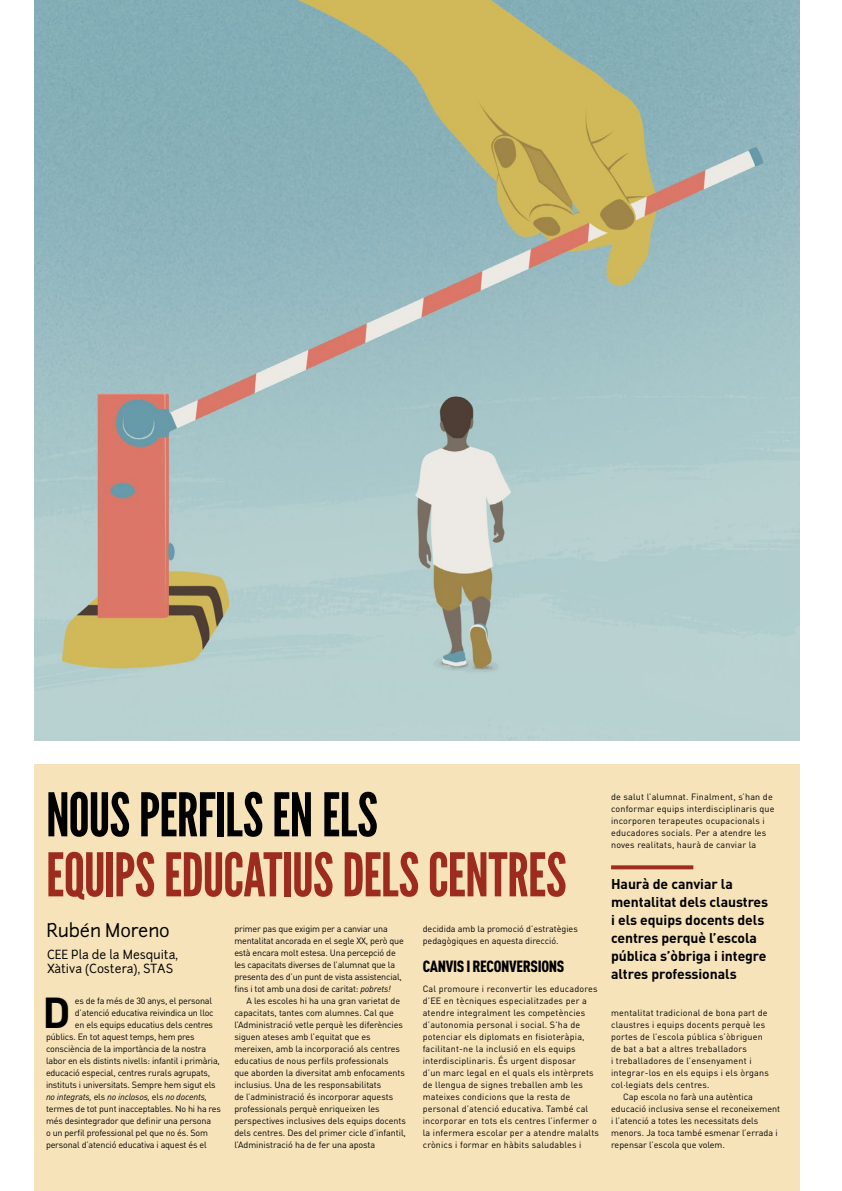
<style>
.page{position:relative;width:842px;height:1191px;background:#fff}
.page>*{position:absolute;margin:0;border:0;box-sizing:border-box;transform-origin:0 0}
.t1{font:60px "League Gothic";letter-spacing:-.015em;color:#9d2b1e}
.t2{font:60px "League Gothic";letter-spacing:-.015em;color:#000}
.t3{font:700 42.7px "DIN";color:#000}
.t4{font:18px "Junction";letter-spacing:-.01em;color:#000}
.t5{font:900 16px "DIN Cond";letter-spacing:-.02em;color:#000}
.t6{font:700 14px/18px "DIN";letter-spacing:-.005em;color:#000}
.t7{font:12px/14px "Junction";color:#000}
.t8{font:9px/12px "DIN";letter-spacing:-.005em;color:#000}
.t9{font:9px/12px "DIN";letter-spacing:.02em;color:#000}
.t10{font:italic 9px "DIN";letter-spacing:-.02em;color:#000}
.s1{font-style:italic}
.s2{font-style:normal}
</style>
<div class="page">
<div style="left:34px;top:764px;width:765px;height:427px;background:#f6e3ba"></div>
<svg style="left:611px;top:865px;width:82px;height:4px"></svg>
<img style="left:34px;top:0;width:765px;height:740px">
<h1 class="t2" style="left:46px;top:779px;width:333px">NOUS PERFILS EN ELS</h1>
<h1 class="t1" style="left:46px;top:839px;width:522px">EQUIPS EDUCATIUS DELS CENTRES</h1>
<p class="t8" style="left:234px;top:923px;width:171px">primer pas que exigim per a canviar una mentalitat ancorada en el segle XX, però que està encara molt estesa. Una percepció de les capacitats diverses de l’alumnat que la presenta des d’un punt de vista assistencial, fins i tot amb una dosi de caritat: <span class="s1">pobrets!</span></p>
<p class="t8" style="left:234px;top:995px;width:173px;text-indent:12px">A les escoles hi ha una gran varietat de capacitats, tantes com alumnes. Cal que l’Administració vetle perquè les diferències siguen ateses amb l’equitat que es mereixen, amb la incorporació als centres educatius de nous perfils professionals<br>que aborden la diversitat amb enfocaments inclusius. Una de les responsabilitats<br>de l’administració és incorporar aquests professionals perquè enriqueixen les perspectives inclusives dels equips docents dels centres. Des del primer cicle d’infantil, l’Administració ha de fer una aposta</p>
<h3 class="t4" style="left:47px;top:918px;width:125px">Rubén Moreno</h3>
<h3 class="t7" style="left:47px;top:948px;width:132px">CEE Pla de la Mesquita,<br>Xàtiva (Costera), STAS</h3>
<p class="t8" style="left:423px;top:923px;width:157px">decidida amb la promoció d’estratègies pedagògiques en aquesta direcció.</p>
<h3 class="t5" style="left:423px;top:956px;width:143px">CANVIS I RECONVERSIONS</h3>
<p class="t9" style="left:423px;top:983px;width:178px">Cal promoure i reconvertir les educadores d’EE en tècniques especialitzades per a atendre integralment les competències d’autonomia personal i social. S’ha de potenciar els diplomats en fisioteràpia, facilitant-ne la inclusió en els equips interdisciplinaris. És urgent disposar<br>d’un marc legal en el quals els intèrprets de llengua de signes treballen amb les mateixes condicions que la resta de personal d’atenció educativa. També cal incorporar en tots els centres l’infermer o la infermera escolar per a atendre malalts crònics i formar en hàbits saludables i</p>
<h2 class="t3" style="left:42px;top:985px;width:30px">D</h2>
<p class="t8" style="left:75px;top:995px;width:139px">es de fa més de 30 anys, el personal</p>
<p class="t8" style="left:75px;top:1007px;width:140px">d’atenció educativa reivindica un lloc</p>
<p class="t8" style="left:75px;top:1019px;width:140px">en els equips educatius dels centres</p>
<p class="t8" style="left:46px;top:1031px;width:150px">públics. En tot aquest temps, hem pres</p>
<p class="t8" style="left:46px;top:1043px;width:162px">consciència de la importància de la nostra</p>
<p class="t8" style="left:46px;top:1055px;width:175px">labor en els distints nivells: infantil i primària,</p>
<p class="t8" style="left:46px;top:1067px;width:166px">educació especial, centres rurals agrupats,</p>
<p class="t8" style="left:46px;top:1079px;width:171px">instituts i universitats. Sempre hem sigut els</p>
<p class="t10" style="left:46px;top:1091px;width:163px">no integrats, <span class="s2">els</span> no inclosos, <span class="s2">els</span> no docents,</p>
<p class="t8" style="left:46px;top:1103px;width:176px">termes de tot punt inacceptables. No hi ha res</p>
<p class="t8" style="left:46px;top:1115px;width:167px">més desintegrador que definir una persona</p>
<p class="t8" style="left:46px;top:1127px;width:164px">o un perfil professional pel que no és. Som</p>
<p class="t8" style="left:46px;top:1139px;width:162px">personal d’atenció educativa i aquest és el</p>
<p class="t9" style="left:611px;top:791px;width:165px">de salut l’alumnat. Finalment, s’han de conformar equips interdisciplinaris que incorporen terapeutes ocupacionals i educadores socials. Per a atendre les noves realitats, haurà de canviar la</p>
<h3 class="t6" style="left:611px;top:874px;width:159px">Haurà de canviar la mentalitat dels claustres i els equips docents dels centres perquè l’escola pública s’òbriga i integre altres professionals</h3>
<p class="t9" style="left:611px;top:1007px;width:158px">mentalitat tradicional de bona part de</p>
<p class="t9" style="left:611px;top:1019px;width:156px">claustres i equips docents perquè les</p>
<p class="t9" style="left:611px;top:1031px;width:153px">portes de l’escola pública s’òbriguen</p>
<p class="t9" style="left:611px;top:1043px;width:137px">de bat a bat a altres treballadors</p>
<p class="t9" style="left:611px;top:1055px;width:142px">i treballadores de l’ensenyament i</p>
<p class="t9" style="left:611px;top:1067px;width:159px">integrar-los en els equips i els òrgans</p>
<p class="t9" style="left:611px;top:1079px;width:100px">col·legiats dels centres.</p>
<p class="t8" style="left:623px;top:1091px;width:131px">Cap escola no farà una autèntica</p>
<p class="t8" style="left:611px;top:1103px;width:171px">educació inclusiva sense el reconeixement</p>
<p class="t8" style="left:611px;top:1115px;width:149px">i l’atenció a totes les necessitats dels</p>
<p class="t8" style="left:611px;top:1127px;width:168px">menors. Ja toca també esmenar l’errada i</p>
<p class="t8" style="left:611px;top:1139px;width:115px">repensar l’escola que volem.</p>
</div>
